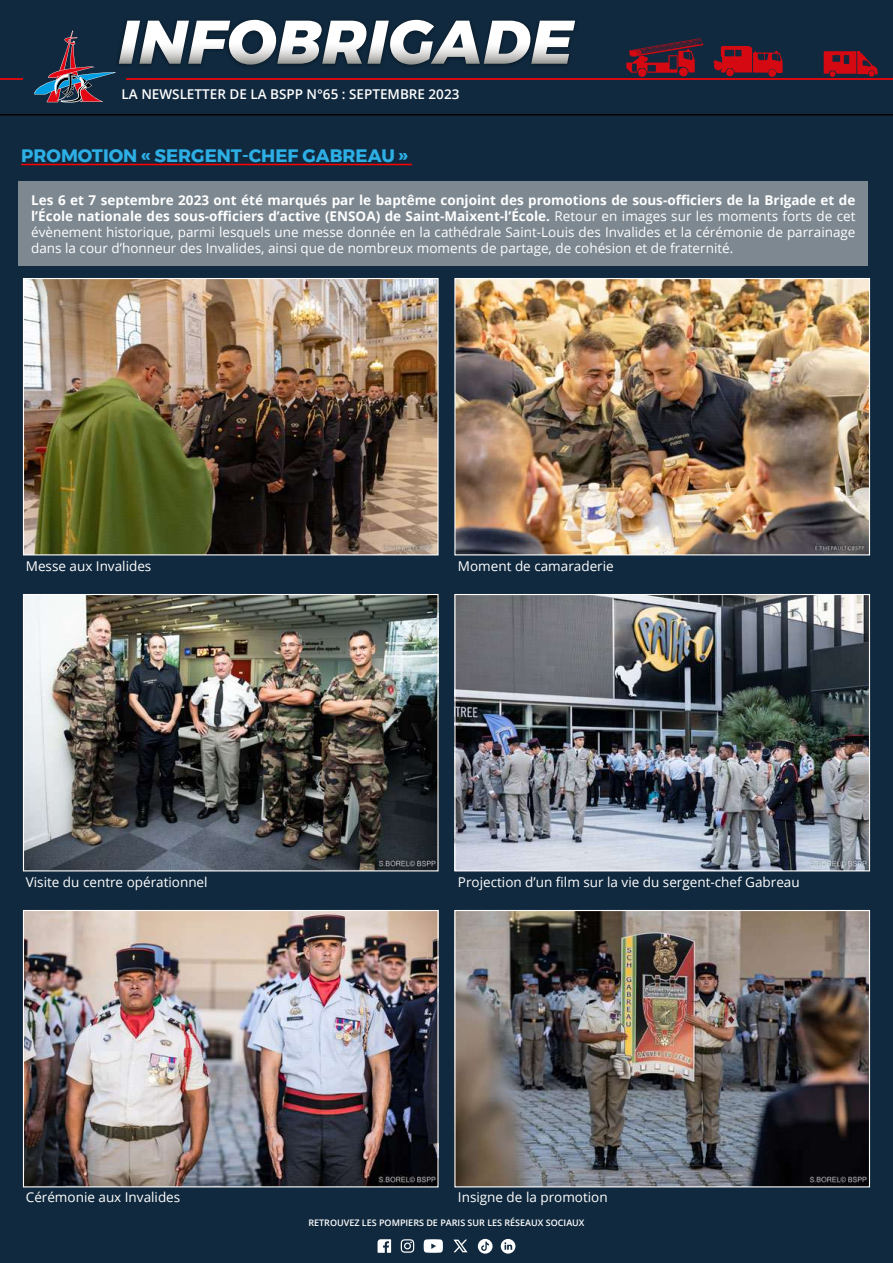
<style>
.page{position:relative;width:893px;height:1263px;background:#fff}
.page>*{position:absolute;margin:0;border:0;box-sizing:border-box;transform-origin:0 0}
.t1{font:italic 800 61.5px "Montserrat";letter-spacing:.01em;color:#fff}
.t2{font:700 18px "Montserrat";color:#2dafe6}
.t3{font:13.5px/16.2px "Open Sans";color:#fff;text-align:justify}
.t4{font:600 13.5px "Open Sans";color:#fff}
.t5{font:600 9px "Open Sans";color:#fff}
.s1{font-weight:700}
</style>
<div class="page">
<div style="left:0;top:114px;width:893px;height:1094px;background:#10293e"></div>
<div style="left:0;top:0;width:893px;height:114px;background:#10293e"></div>
<svg style="left:34px;top:31px;width:81px;height:72px"></svg>
<hr style="left:127px;top:78px;width:766px;height:2px;background:#d50911">
<hr style="left:0;top:78px;width:23px;height:2px;background:#d50911">
<div style="left:115px;top:17px;width:464px;height:52px;background:#000;opacity:.5"></div>
<svg style="left:824px;top:51px;width:54px;height:26px"></svg>
<svg style="left:714px;top:46px;width:69px;height:31px"></svg>
<svg style="left:626px;top:38px;width:78px;height:39px"></svg>
<div style="left:18px;top:181px;width:850px;height:85px;background:#7d8891"></div>
<hr style="left:21px;top:164px;width:391px;height:1px;background:#f00">
<div style="left:0;top:1208px;width:893px;height:55px;background:#10293e"></div>
<svg style="left:378px;top:1239px;width:13px;height:14px"></svg>
<svg style="left:401px;top:1239px;width:13px;height:14px"></svg>
<svg style="left:424px;top:1239px;width:19px;height:14px"></svg>
<svg style="left:478px;top:1239px;width:15px;height:14px"></svg>
<svg style="left:501px;top:1239px;width:14px;height:14px"></svg>
<svg style="left:453px;top:1239px;width:14px;height:13px"></svg>
<img style="left:25px;top:280px;width:412px;height:273px">
<div style="left:23px;top:278px;width:416px;height:277px;border:1px solid #fff"></div>
<img style="left:25px;top:596px;width:412px;height:273px">
<div style="left:23px;top:594px;width:416px;height:277px;border:1px solid #fff"></div>
<img style="left:25px;top:912px;width:412px;height:273px">
<div style="left:23px;top:910px;width:416px;height:277px;border:1px solid #fff"></div>
<img style="left:456px;top:280px;width:412px;height:273px">
<div style="left:454px;top:278px;width:416px;height:277px;border:1px solid #fff"></div>
<img style="left:456px;top:596px;width:412px;height:273px">
<div style="left:454px;top:594px;width:416px;height:277px;border:1px solid #fff"></div>
<img style="left:456px;top:912px;width:412px;height:273px">
<div style="left:454px;top:910px;width:416px;height:277px;border:1px solid #fff"></div>
<h1 class="t1" style="left:118px;top:-8px;width:456px">INFOBRIGADE</h1>
<p class="t4" style="left:122px;top:85px;width:339px">LA NEWSLETTER DE LA BSPP N°65 : SEPTEMBRE 2023</p>
<p class="t4" style="left:322px;top:86px;width:137px">56 NOVEMBRE 2022</p>
<h2 class="t2" style="left:21px;top:141px;width:388px">PROMOTION « SERGENT-CHEF GABREAU »</h2>
<p class="t3" style="left:31px;top:191px;width:826px"><span class="s1">Les 6 et 7 septembre 2023 ont été marqués par le baptême conjoint des promotions de sous-officiers de la Brigade et de l’École nationale des sous-officiers d’active (ENSOA) de Saint-Maixent-l’École.</span> Retour en images sur les moments forts de cet évènement historique, parmi lesquels une messe donnée en la cathédrale Saint-Louis des Invalides et la cérémonie de parrainage dans la cour d’honneur des Invalides, ainsi que de nombreux moments de partage, de cohésion et de fraternité.</p>
<p class="t3" style="left:26px;top:558px;width:127px">Messe aux Invalides</p>
<p class="t3" style="left:458px;top:558px;width:157px">Moment de camaraderie</p>
<p class="t3" style="left:26px;top:874px;width:183px">Visite du centre opérationnel</p>
<p class="t3" style="left:458px;top:874px;width:343px">Projection d’un film sur la vie du sergent-chef Gabreau</p>
<p class="t3" style="left:26px;top:1189px;width:156px">Cérémonie aux Invalides</p>
<p class="t3" style="left:458px;top:1189px;width:151px">Insigne de la promotion</p>
<p class="t5" style="left:308px;top:1217px;width:278px">RETROUVEZ LES POMPIERS DE PARIS SUR LES RÉSEAUX SOCIAUX</p>
</div>
